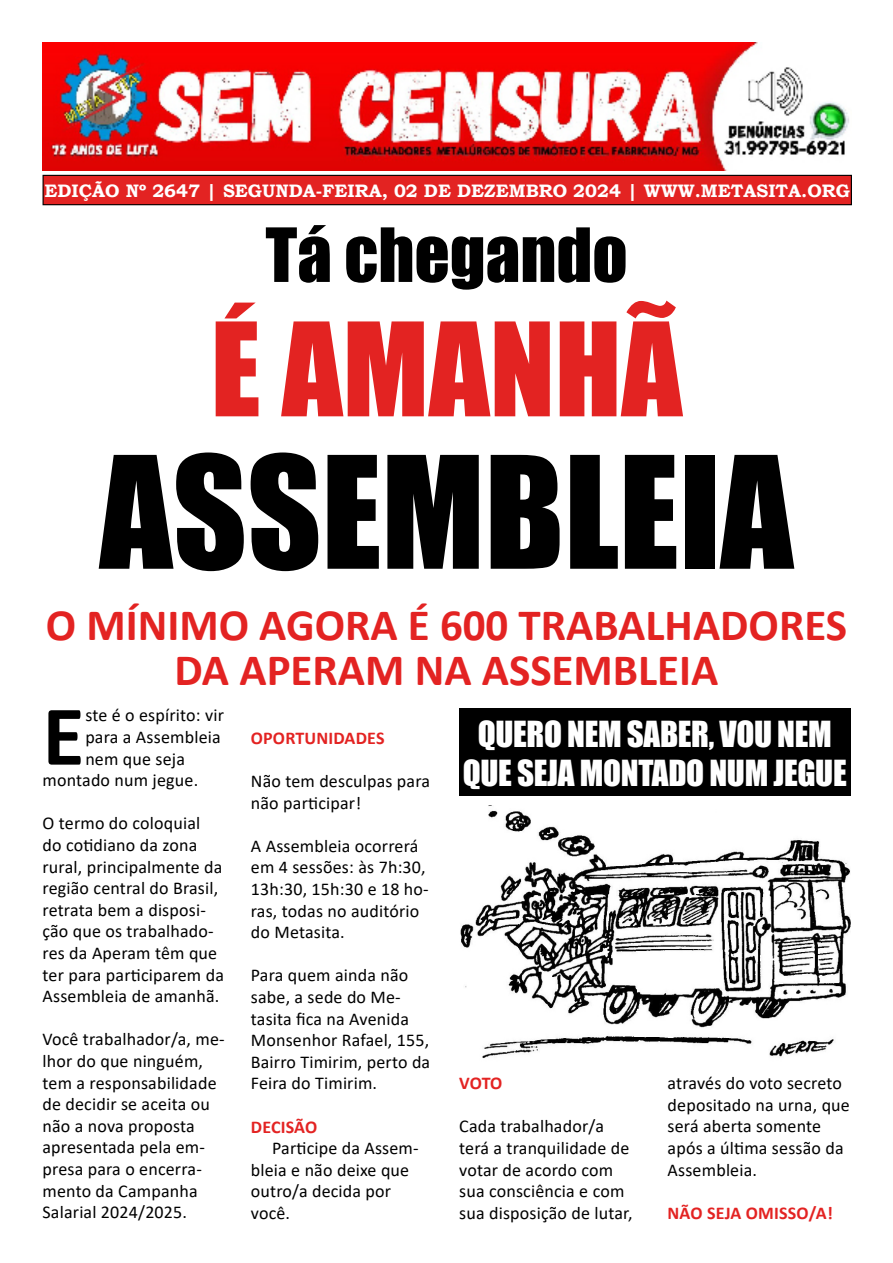
<style>
.page{position:relative;width:893px;height:1263px;background:#fff}
.page>*{position:absolute;margin:0;border:0;box-sizing:border-box;transform-origin:0 0}
.t1{font:144px "Impact";color:#000}
.t2{font:120px "Impact";color:#e32322}
.t3{font:700 86.1px "Calibri";color:#000}
.t4{font:69px "Impact";color:#000}
.t5{font:700 45px/45px "Calibri";color:#e32322;text-align:center}
.t6{font:33px/39.6px "Impact";letter-spacing:-.01em;color:#fff;text-align:center}
.t7{font:18px/21.6px "Calibri";letter-spacing:.01em;color:#000}
.t8{font:700 18px "Bookman Old Style";color:#fff}
.t9{font:700 18px "Calibri";letter-spacing:.01em;color:#e32322}
</style>
<div class="page">
<div style="left:459px;top:708px;width:391px;height:88px;background:#000"></div>
<div style="left:43px;top:175px;width:808px;height:30px;background:#e32322"></div>
<div style="left:43px;top:175px;width:809px;height:30px;border:1px solid #000"></div>
<img style="left:43px;top:43px;width:806px;height:127px">
<img style="left:460px;top:805px;width:390px;height:253px">
<p class="t8" style="left:45px;top:177px;width:807px">EDIÇÃO Nº 2647 | SEGUNDA-FEIRA, 02 DE DEZEMBRO 2024 | WWW.METASITA.ORG</p>
<h3 class="t4" style="left:265px;top:201px;width:364px">Tá chegando</h3>
<h2 class="t2" style="left:211px;top:276px;width:473px">É AMANHÃ</h2>
<h1 class="t1" style="left:100px;top:400px;width:695px">ASSEMBLEIA</h1>
<h3 class="t5" style="left:46px;top:602px;width:803px">O MÍNIMO AGORA É 600 TRABALHADORES<br>DA APERAM NA ASSEMBLEIA</h3>
<h3 class="t3" style="left:43px;top:675px;width:43px">E</h3>
<p class="t7" style="left:85px;top:704px;width:140px">ste é o espírito: vir</p>
<p class="t7" style="left:85px;top:726px;width:137px">para a Assembleia</p>
<p class="t7" style="left:85px;top:747px;width:101px">nem que seja</p>
<p class="t7" style="left:43px;top:769px;width:157px">montado num jegue.</p>
<p class="t7" style="left:43px;top:812px;width:183px">O termo do coloquial<br>do cotidiano da zona rural, principalmente da região central do Brasil, retrata bem a disposi&shy;ção que os trabalhado&shy;res da Aperam têm que ter para participarem da<br>Assembleia de amanhã.</p>
<p class="t7" style="left:43px;top:1028px;width:184px">Você trabalhador/a, me&shy;lhor do que ninguém, tem a responsabilidade de decidir se aceita ou não a nova proposta apresentada pela em&shy;presa para o encerra&shy;mento da Campanha<br>Salarial 2024/2025.</p>
<p class="t9" style="left:251px;top:725px;width:135px">OPORTUNIDADES</p>
<p class="t7" style="left:251px;top:770px;width:181px">Não tem desculpas para não participar!</p>
<p class="t7" style="left:251px;top:834px;width:179px">A Assembleia ocorrerá em 4 sessões: às 7h:30,<br>13h:30, 15h:30 e 18 ho&shy;ras, todas no auditório do Metasita.</p>
<p class="t7" style="left:251px;top:964px;width:181px">Para quem ainda não sabe, a sede do Me&shy;tasita fica na Avenida<br>Monsenhor Rafael, 155,<br>Bairro Timirim, perto da<br>Feira do Timirim.</p>
<p class="t9" style="left:251px;top:1114px;width:68px">DECISÃO</p>
<p class="t7" style="left:251px;top:1137px;width:169px;text-indent:21px">Participe da Assem&shy;bleia e não deixe que outro/a decida por você.</p>
<h3 class="t6" style="left:463px;top:713px;width:385px">QUERO NEM SABER, VOU NEM<br>QUE SEJA MONTADO NUM JEGUE</h3>
<p class="t9" style="left:459px;top:1070px;width:45px">VOTO</p>
<p class="t7" style="left:459px;top:1115px;width:175px">Cada trabalhador/a terá a tranquilidade de votar de acordo com sua consciência e com sua disposição de lutar,</p>
<p class="t7" style="left:668px;top:1072px;width:184px">através do voto secreto depositado na urna, que será aberta somente após a última sessão da<br>Assembleia.</p>
<p class="t9" style="left:668px;top:1200px;width:167px">NÃO SEJA OMISSO/A!</p>
</div>
